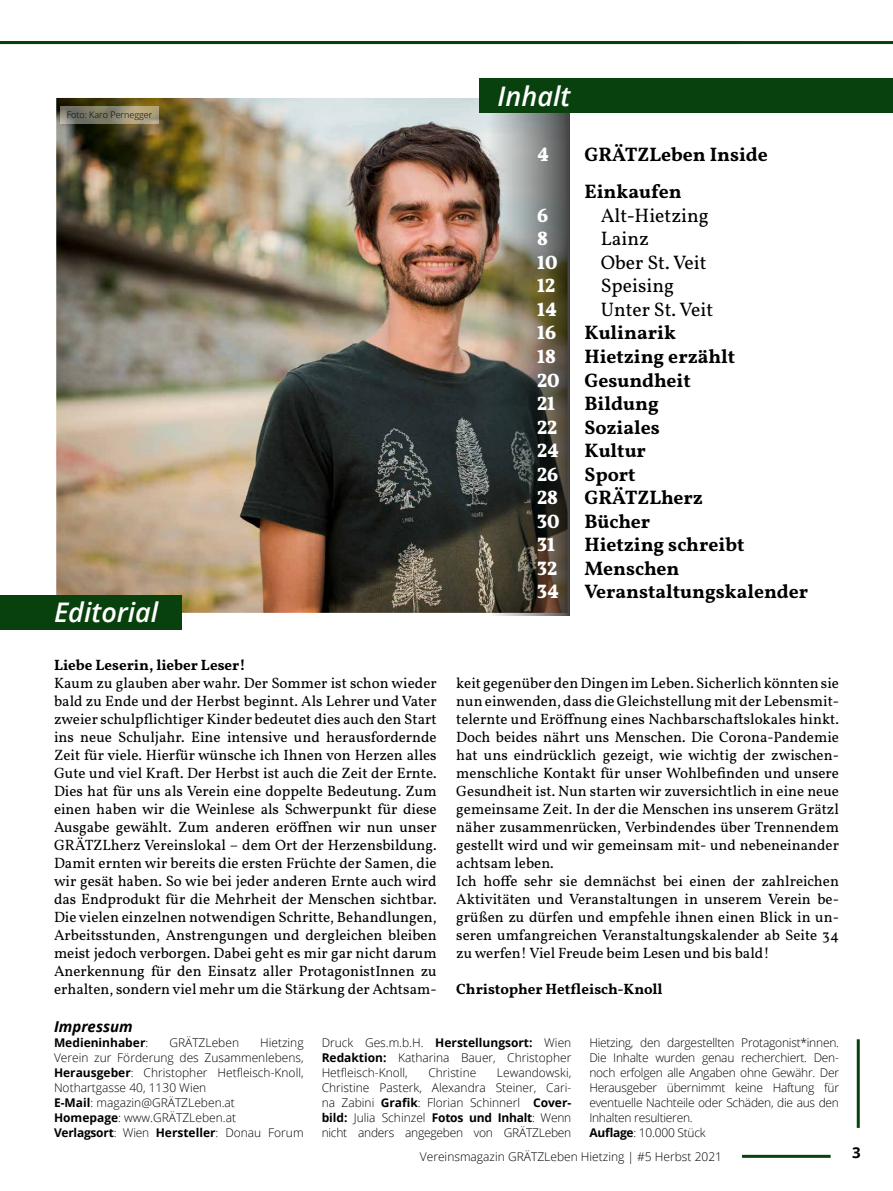
<style>
.page{position:relative;width:893px;height:1191px;background:#fff}
.page>*{position:absolute;margin:0;border:0;box-sizing:border-box;transform-origin:0 0}
.t1{font:italic 600 27px "Open Sans";color:#fff}
.t2{font:700 19.65px/37.5px "Vollkorn";color:#000}
.t3{font:19.65px "Vollkorn";color:#000}
.t4{font:800 19.65px "Vollkorn";color:#fff}
.t5{font:15px/18px "Vollkorn";color:#000;text-align:justify}
.t6{font:700 15px "Vollkorn";color:#000}
.t7{font:italic 700 15px "Open Sans";color:#000}
.t8{font:700 15px "Open Sans";color:#000}
.t9{font:300 12px/15px "Open Sans";color:#000;text-align:justify}
.t10{font:300 12px/15px "Open Sans";letter-spacing:-.02em;color:#000}
.t11{font:700 12px "Open Sans";color:#000}
.t12{font:300 9px "Open Sans";color:#000}
.s1{font-weight:300}
.s2{font-weight:700}
</style>
<div class="page">
<hr style="left:857px;top:1039px;width:3px;height:88px;background:#08410e">
<hr style="left:742px;top:1154px;width:89px;height:3px;background:#08410e">
<hr style="left:0;top:41px;width:893px;height:3px;background:#08410e">
<img style="left:57px;top:98px;width:430px;height:514px">
<div style="left:52px;top:93px;width:520px;height:524px;border:4px solid #fff"></div>
<div style="left:0;top:595px;width:181px;height:34px;background:#08410e"></div>
<img style="left:487px;top:113px;width:83px;height:502px">
<div style="left:479px;top:79px;width:414px;height:34px;background:#08410e"></div>
<svg style="left:60px;top:106px;width:99px;height:17px;background:#918b73"></svg>
<p class="t12" style="left:67px;top:109px;width:87px">Foto: Karo Pernegger</p>
<h1 class="t1" style="left:54px;top:594px;width:106px">Editorial</h1>
<h1 class="t1" style="left:497px;top:78px;width:74px">Inhalt</h1>
<h2 class="t4" style="left:537px;top:139px;width:14px">4</h2>
<h2 class="t2" style="left:584px;top:134px;width:185px">GRÄTZLeben Inside<br>Einkaufen</h2>
<h2 class="t4" style="left:537px;top:200px;width:13px">6</h2>
<h2 class="t3" style="left:601px;top:200px;width:110px">Alt-Hietzing</h2>
<h2 class="t4" style="left:537px;top:224px;width:12px">8</h2>
<h2 class="t3" style="left:601px;top:224px;width:50px">Lainz</h2>
<h2 class="t4" style="left:537px;top:247px;width:22px">10</h2>
<h2 class="t3" style="left:601px;top:247px;width:107px">Ober St. Veit</h2>
<h2 class="t4" style="left:537px;top:271px;width:20px">12</h2>
<h2 class="t3" style="left:601px;top:271px;width:75px">Speising</h2>
<h2 class="t4" style="left:537px;top:295px;width:22px">14</h2>
<h2 class="t3" style="left:601px;top:295px;width:114px">Unter St. Veit</h2>
<h2 class="t4" style="left:537px;top:318px;width:21px">16</h2>
<h2 class="t2" style="left:584px;top:313px;width:93px">Kulinarik</h2>
<h2 class="t4" style="left:537px;top:342px;width:20px">18</h2>
<h2 class="t2" style="left:584px;top:336px;width:152px">Hietzing erzählt</h2>
<h2 class="t4" style="left:537px;top:365px;width:24px">20</h2>
<h2 class="t2" style="left:584px;top:360px;width:108px">Gesundheit</h2>
<h2 class="t4" style="left:537px;top:389px;width:20px">21</h2>
<h2 class="t2" style="left:584px;top:383px;width:76px">Bildung</h2>
<h2 class="t4" style="left:537px;top:412px;width:22px">22</h2>
<h2 class="t2" style="left:584px;top:407px;width:77px">Soziales</h2>
<h2 class="t4" style="left:537px;top:436px;width:24px">24</h2>
<h2 class="t2" style="left:584px;top:430px;width:63px">Kultur</h2>
<h2 class="t4" style="left:537px;top:459px;width:23px">26</h2>
<h2 class="t2" style="left:584px;top:454px;width:53px">Sport</h2>
<h2 class="t4" style="left:537px;top:483px;width:23px">28</h2>
<h2 class="t2" style="left:584px;top:477px;width:120px">GRÄTZLherz</h2>
<h2 class="t4" style="left:537px;top:506px;width:24px">30</h2>
<h2 class="t2" style="left:584px;top:501px;width:67px">Bücher</h2>
<h2 class="t4" style="left:537px;top:530px;width:20px">31</h2>
<h2 class="t2" style="left:584px;top:525px;width:162px">Hietzing schreibt</h2>
<h2 class="t4" style="left:537px;top:554px;width:22px">32</h2>
<h2 class="t2" style="left:584px;top:548px;width:96px">Menschen</h2>
<h2 class="t4" style="left:537px;top:577px;width:23px">34</h2>
<h2 class="t2" style="left:584px;top:572px;width:225px">Veranstaltungskalender</h2>
<p class="t6" style="left:54px;top:654px;width:193px">Liebe Leserin, lieber Leser!</p>
<p class="t5" style="left:54px;top:673px;width:384px">Kaum zu glauben aber wahr. Der Sommer ist schon wieder bald zu Ende und der Herbst beginnt. Als Lehrer und Vater zweier schulpflichtiger Kinder bedeutet dies auch den Start ins neue Schuljahr. Eine intensive und herausfordernde Zeit für viele. Hierfür wünsche ich Ihnen von Herzen alles Gute und viel Kraft. Der Herbst ist auch die Zeit der Ernte.<br>Dies hat für uns als Verein eine doppelte Bedeutung. Zum einen haben wir die Weinlese als Schwerpunkt für diese Ausgabe gewählt. Zum anderen eröffnen wir nun unser GRÄTZLherz Vereinslokal – dem Ort der Herzensbildung.<br>Damit ernten wir bereits die ersten Früchte der Samen, die wir gesät haben. So wie bei jeder anderen Ernte auch wird das Endprodukt für die Mehrheit der Menschen sichtbar.<br>Die vielen einzelnen notwendigen Schritte, Behandlungen, Arbeitsstunden, Anstrengungen und dergleichen bleiben meist jedoch verborgen. Dabei geht es mir gar nicht darum Anerkennung für den Einsatz aller ProtagonistInnen zu erhalten, sondern viel mehr um die Stärkung der Achtsam-</p>
<p class="t5" style="left:456px;top:673px;width:384px;text-align:left">keit gegenüber den Dingen im Leben. Sicherlich könnten sie nun einwenden, dass die Gleichstellung mit der Lebensmit&shy;telernte und Eröffnung eines Nachbarschaftslokales hinkt.<br>Doch beides nährt uns Menschen. Die Corona-Pandemie hat uns eindrücklich gezeigt, wie wichtig der zwischen&shy;menschliche Kontakt für unser Wohlbefinden und unsere Gesundheit ist. Nun starten wir zuversichtlich in eine neue gemeinsame Zeit. In der die Menschen ins unserem Grätzl näher zusammenrücken, Verbindendes über Trennendem gestellt wird und wir gemeinsam mit- und nebeneinander achtsam leben.<br>Ich hoffe sehr sie demnächst bei einen der zahlreichen Aktivitäten und Veranstaltungen in unserem Verein be&shy;grüßen zu dürfen und empfehle ihnen einen Blick in un&shy;seren umfangreichen Veranstaltungskalender ab Seite 34 zu werfen! Viel Freude beim Lesen und bis bald!</p>
<p class="t6" style="left:456px;top:978px;width:208px">Christopher Hetfleisch-Knoll</p>
<p class="t7" style="left:54px;top:1015px;width:80px">Impressum</p>
<p class="t11" style="left:54px;top:1033px;width:96px">Medieninhaber<span class="s1">:</span></p>
<p class="t9" style="left:169px;top:1034px;width:71px">GRÄTZLeben</p>
<p class="t9" style="left:54px;top:1034px;width:251px;text-align:left;text-indent:206px">Hietzing Verein zur Förderung des Zusammenlebens, <span class="s2">Herausgeber</span>: Christopher Hetfleisch-Knoll, Nothartgasse 40, 1130 Wien<br><span class="s2">E-Mail</span>: magazin@GRÄTZLeben.at <span class="s2">Homepage</span>: www.GRÄTZLeben.at<br><span class="s2">Verlagsort</span>: Wien <span class="s2">Hersteller</span>: Donau Forum</p>
<p class="t9" style="left:322px;top:1034px;width:251px">Druck Ges.m.b.H. <span class="s2">Herstellungsort:</span> Wien <span class="s2">Redaktion:</span> Katharina Bauer, Christopher Hetfleisch-Knoll,</p>
<p class="t9" style="left:322px;top:1064px;width:251px;text-indent:175px">Lewandowski, Christine Pasterk, Alexandra Steiner, Cari&shy;na Zabini <span class="s2">Grafik</span>: Florian Schinnerl <span class="s2">Cover&shy;bild:</span> Julia Schinzel <span class="s2">Fotos und Inhalt</span>: Wenn nicht anders angegeben von GRÄTZLeben</p>
<p class="t9" style="left:428px;top:1064px;width:49px">Christine</p>
<p class="t10" style="left:589px;top:1034px;width:251px">Hietzing, den dargestellten Protagonist*innen.<br>Die Inhalte wurden genau recherchiert. Den&shy;noch erfolgen alle Angaben ohne Gewähr. Der Herausgeber übernimmt keine Haftung für eventuelle Nachteile oder Schäden, die aus den Inhalten resultieren.<br><span class="s2">Auflage</span>: 10.000 Stück</p>
<p class="t9" style="left:420px;top:1148px;width:304px">Vereinsmagazin GRÄTZLeben Hietzing | #5 Herbst 2021</p>
<p class="t8" style="left:852px;top:1141px;width:10px">3</p>
</div>
